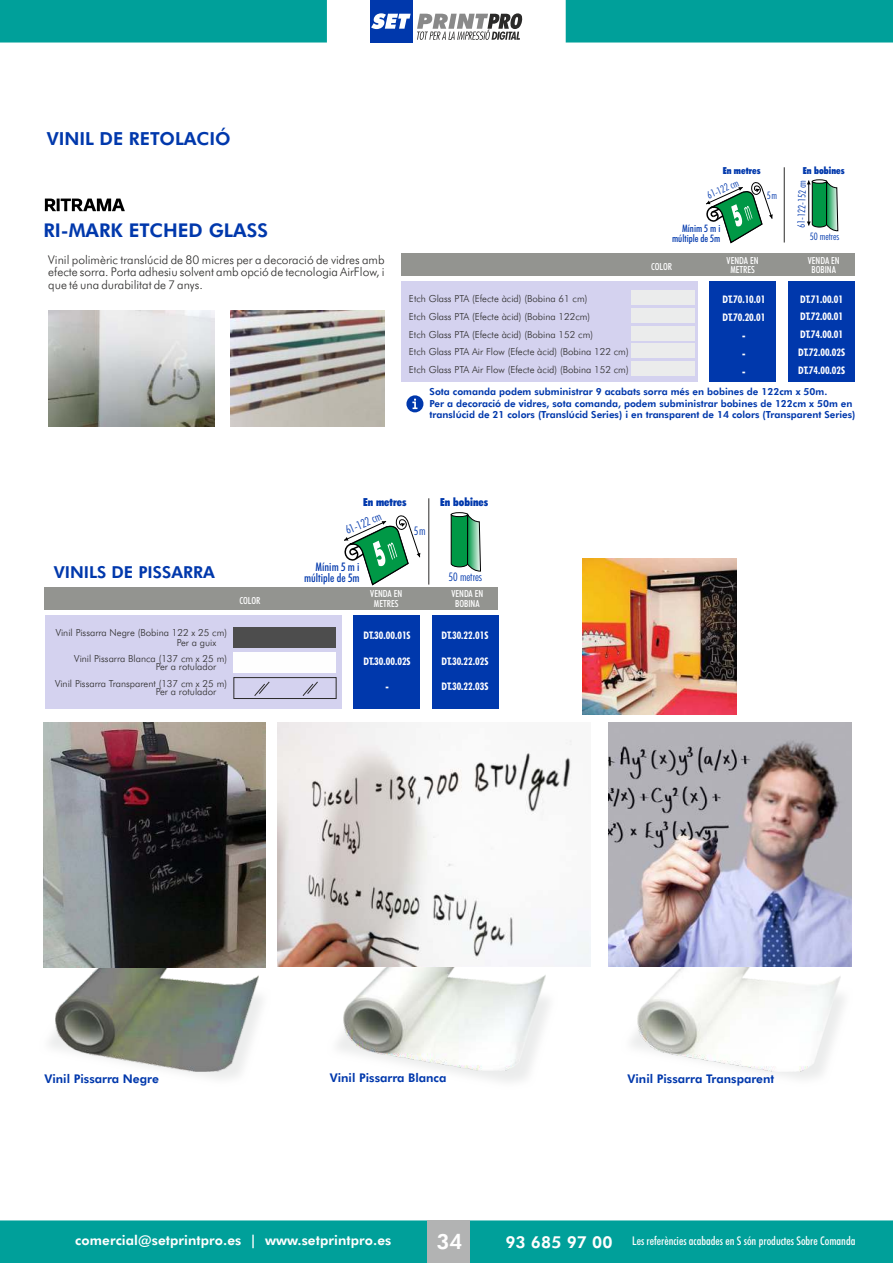
<style>
.page{position:relative;width:893px;height:1263px;background:#fff}
.page>*{position:absolute;margin:0;border:0;box-sizing:border-box;transform-origin:0 0}
.t1{font:800 21px "Futura BT";color:#fefefe}
.t2{font:800 18.9px "Futura BT";color:#0038ac}
.t3{font:800 18px "Futura BT";color:#0038ac}
.t4{font:800 16.5px "Futura BT";color:#0038ac}
.t5{font:800 13.5px "Futura BT";letter-spacing:.01em;color:#fefefe}
.t6{font:300 12px/12.9px "Futura BT";color:#2b2a29;text-align:justify}
.t7{font:800 12px "Futura BT";color:#0038ac}
.t8{font:500 condensed 12px "Futura BT";color:#fefefe}
.t9{font:500 condensed 11.85px/11.4px "Futura BT";color:#0038ac;text-align:right}
.t10{font:300 condensed 11.85px "Futura BT";color:#0038ac}
.t11{font:900 condensed 11.1px "Futura BT";color:#0038ac}
.t12{font:700 condensed 10.5px/17.7px "Futura BT";color:#fff}
.t13{font:300 condensed 10.35px "Futura BT";color:#0038ac}
.t14{font:500 condensed 10.35px/9.9px "Futura BT";color:#0038ac;text-align:right}
.t15{font:300 9.75px/17.7px "Futura BT";color:#2b2a29}
.t16{font:800 9.75px/11.7px "Futura BT";color:#0038ac}
.t17{font:500 condensed 9.75px/9.6px "Futura BT";color:#fff;text-align:center}
.t18{font:900 condensed 9.6px "Futura BT";color:#0038ac}
.s1{font-weight:800;font-stretch:normal;font-size:16.5px}
</style>
<div class="page">
<svg style="left:0;top:0;width:893px;height:43px"></svg>
<div style="left:0;top:1220px;width:893px;height:43px;background:#00a09a"></div>
<div style="left:427px;top:1220px;width:43px;height:43px;background:#b2b3b3"></div>
<img style="left:343px;top:967px;width:203px;height:103px">
<img style="left:631px;top:976px;width:213px;height:103px">
<img style="left:638px;top:967px;width:202px;height:104px">
<img style="left:56px;top:967px;width:202px;height:105px">
<img style="left:583px;top:558px;width:154px;height:156px">
<div style="left:45px;top:615px;width:296px;height:94px;background:#d4d2ef"></div>
<div style="left:44px;top:587px;width:454px;height:23px;background:#939490"></div>
<div style="left:432px;top:615px;width:66px;height:94px;background:#0038ac"></div>
<div style="left:353px;top:615px;width:66px;height:94px;background:#0038ac"></div>
<svg style="left:450px;top:512px;width:31px;height:60px;background:#4ca575"></svg>
<hr style="left:428px;top:498px;width:1px;height:87px;background:#2b2a29">
<svg style="left:344px;top:515px;width:76px;height:71px"></svg>
<svg style="left:451px;top:512px;width:17px;height:5px"></svg>
<div style="left:234px;top:677px;width:102px;height:22px;border:1px solid #2b2a29"></div>
<div style="left:234px;top:626px;width:102px;height:21px;background:#4d4d4d"></div>
<div style="left:234px;top:652px;width:102px;height:21px;background:#fefefe"></div>
<svg style="left:254px;top:681px;width:16px;height:15px"></svg>
<svg style="left:302px;top:681px;width:16px;height:15px"></svg>
<img style="left:43px;top:723px;width:222px;height:244px">
<img style="left:608px;top:723px;width:243px;height:244px">
<img style="left:278px;top:723px;width:312px;height:244px">
<img style="left:48px;top:310px;width:166px;height:116px">
<div style="left:401px;top:282px;width:297px;height:100px;background:#d4d2ef"></div>
<div style="left:789px;top:282px;width:66px;height:100px;background:#0038ac"></div>
<div style="left:709px;top:282px;width:67px;height:100px;background:#0038ac"></div>
<div style="left:406px;top:395px;width:17px;height:17px;background:#0038ac;border-radius:50%"></div>
<svg style="left:412px;top:399px;width:6px;height:10px"></svg>
<div style="left:401px;top:254px;width:454px;height:22px;background:#939490"></div>
<hr style="left:784px;top:167px;width:1px;height:75px;background:#2b2a29">
<svg style="left:706px;top:182px;width:67px;height:62px"></svg>
<div style="left:631px;top:291px;width:63px;height:14px;background:#ebecec"></div>
<div style="left:631px;top:308px;width:63px;height:15px;background:#ebecec"></div>
<div style="left:631px;top:326px;width:63px;height:14px;background:#ebecec"></div>
<div style="left:631px;top:343px;width:63px;height:15px;background:#ebecec"></div>
<div style="left:631px;top:361px;width:63px;height:14px;background:#ebecec"></div>
<img style="left:231px;top:310px;width:154px;height:116px">
<svg style="left:45px;top:199px;width:80px;height:12px"></svg>
<svg style="left:807px;top:179px;width:32px;height:52px"></svg>
<h3 class="t3" style="left:47px;top:132px;width:185px">VINIL DE RETOLACIÓ</h3>
<h2 class="t2" style="left:43px;top:223px;width:226px">RI-MARK ETCHED GLASS</h2>
<p class="t6" style="left:48px;top:254px;width:338px">Vinil polimèric translúcid de 80 micres per a decoració de vidres amb efecte sorra. Porta adhesiu solvent amb opció de tecnologia AirFlow, i que té una durabilitat de 7 anys.</p>
<p class="t18" style="left:723px;top:167px;width:39px">En metres</p>
<p class="t13" style="left:706px;top:192px;width:35px;rotate:-23deg">61-122 cm</p>
<p class="t13" style="left:767px;top:191px;width:12px">5 m</p>
<p class="t14" style="left:672px;top:225px;width:50px">Mínim 5 m i múltiple de 5m</p>
<p class="t18" style="left:803px;top:167px;width:43px">En bobines</p>
<p class="t13" style="left:797px;top:228px;width:50px;rotate:-89deg">61-122-152 cm</p>
<p class="t13" style="left:810px;top:232px;width:31px">50 metres</p>
<p class="t17" style="left:651px;top:263px;width:23px">COLOR</p>
<p class="t17" style="left:727px;top:256px;width:34px">VENDA EN<br>METRES</p>
<p class="t17" style="left:808px;top:256px;width:34px">VENDA EN<br>BOBINA</p>
<p class="t15" style="left:409px;top:291px;width:221px">Etch Glass PTA (Efecte àcid) (Bobina 61 cm)<br>Etch Glass PTA (Efecte àcid) (Bobina 122cm)<br>Etch Glass PTA (Efecte àcid) (Bobina 152 cm)<br>Etch Glass PTA Air Flow (Efecte àcid) (Bobina 122 cm)<br>Etch Glass PTA Air Flow (Efecte àcid) (Bobina 152 cm)</p>
<p class="t12" style="left:798px;top:291px;width:49px">DT.71.00.01<br>DT.72.00.01<br>DT.74.00.01<br>DT.72.00.02S<br>DT.74.00.02S</p>
<p class="t12" style="left:722px;top:291px;width:45px;line-height:18.1px;text-align:center">DT.70.10.01<br>DT.70.20.01 -<br>-<br>-</p>
<p class="t16" style="left:430px;top:387px;width:427px">Sota comanda podem subministrar 9 acabats sorra més en bobines de 122cm x 50m.<br>Per a decoració de vidres, sota comanda, podem subministrar bobines de 122cm x 50m en translúcid de 21 colors (Translúcid Series) i en transparent de 14 colors (Transparent Series)</p>
<h3 class="t4" style="left:54px;top:566px;width:163px">VINILS DE PISSARRA</h3>
<p class="t15" style="left:56px;top:625px;width:173px">Vinil Pissarra Negre (Bobina 122 x 25 cm)</p>
<p class="t15" style="left:74px;top:650px;width:154px">Vinil Pissarra Blanca (137 cm x 25 m)</p>
<p class="t15" style="left:55px;top:676px;width:173px">Vinil Pissarra Transparent (137 cm x 25 m)</p>
<p class="t15" style="left:177px;top:634px;width:41px">Per a guix</p>
<p class="t15" style="left:156px;top:659px;width:62px">Per a rotulador</p>
<p class="t15" style="left:156px;top:684px;width:62px">Per a rotulador</p>
<p class="t11" style="left:363px;top:498px;width:45px">En metres</p>
<p class="t10" style="left:344px;top:526px;width:40px;rotate:-23deg">61-122 cm</p>
<p class="t10" style="left:414px;top:526px;width:13px">5 m</p>
<p class="t9" style="left:304px;top:562px;width:57px">Mínim 5 m i múltiple de 5m</p>
<p class="t11" style="left:440px;top:498px;width:50px">En bobines</p>
<p class="t10" style="left:448px;top:572px;width:35px">50 metres</p>
<p class="t17" style="left:239px;top:597px;width:23px">COLOR</p>
<p class="t17" style="left:370px;top:590px;width:34px">VENDA EN<br>METRES</p>
<p class="t17" style="left:451px;top:590px;width:34px">VENDA EN<br>BOBINA</p>
<p class="t12" style="left:441px;top:627px;width:49px">DT.30.22.01S</p>
<p class="t12" style="left:441px;top:653px;width:49px">DT.30.22.02S</p>
<p class="t12" style="left:441px;top:678px;width:49px">DT.30.22.03S</p>
<p class="t12" style="left:364px;top:627px;width:49px">DT.30.00.01S</p>
<p class="t12" style="left:364px;top:653px;width:49px">DT.30.00.02S</p>
<p class="t12" style="left:385px;top:678px;width:5px">-</p>
<p class="t7" style="left:44px;top:1073px;width:116px">Vinil Pissarra Negre</p>
<p class="t7" style="left:330px;top:1073px;width:118px">Vinil Pissarra Blanca</p>
<p class="t7" style="left:627px;top:1073px;width:148px">Vinil Pissarra Transparent</p>
<h3 class="t5" style="left:75px;top:1235px;width:318px">comercial@setprintpro.es | www.setprintpro.es</h3>
<h1 class="t1" style="left:437px;top:1233px;width:27px">34</h1>
<p class="t8" style="left:505px;top:1236px;width:352px"><span class="s1">93 685 97 00</span> Les referències acabades en S són productes Sobre Comanda</p>
</div>
